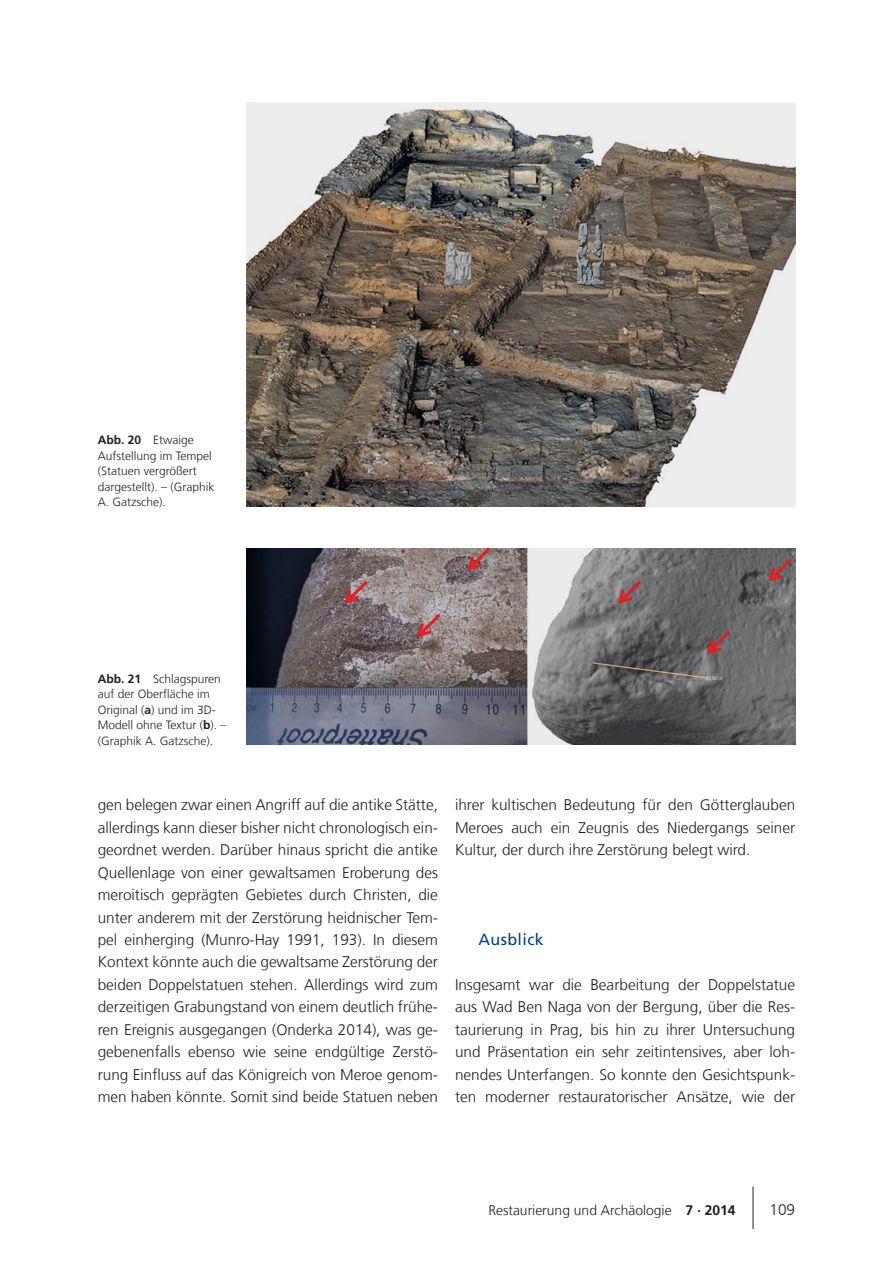
<style>
.page{position:relative;width:893px;height:1263px;background:#fff}
.page>*{position:absolute;margin:0;border:0;box-sizing:border-box;transform-origin:0 0}
.RA_Überschrift_1{font:16.2px "Frutiger LT Com";letter-spacing:.025em;color:#014181}
.RA_Text_10_25_Raster{font:300 15.3px/22.5px "Frutiger LT Com";color:#231f20;text-align:justify}
.t1{font:300 13.8px "Frutiger LT Com";color:#231f20}
.RA_BU{font:300 12px/15.5px "Frutiger LT Com";color:#231f20}
.s1{font-weight:700}
</style>
<div class="page">
<hr style="left:753px;top:1186px;width:1px;height:43px;background:#231f20">
<img style="left:247px;top:102px;width:548px;height:404px">
<img style="left:247px;top:549px;width:548px;height:195px">
<p class="RA_BU" style="left:98px;top:432px;width:118px"><span class="s1">Abb. 20</span> Etwaige<br>Aufstellung im Tempel (Statuen vergrößert dargestellt). – (Graphik<br>A. Gatzsche).</p>
<p class="RA_BU" style="left:98px;top:671px;width:130px"><span class="s1">Abb. 21</span> Schlagspuren auf der Oberfläche im<br>Original (<span class="s1">a</span>) und im 3D-<br>Modell ohne Textur (<span class="s1">b</span>). – (Graphik A. Gatzsche).</p>
<p class="RA_Text_10_25_Raster" style="left:98px;top:794px;width:342px">gen belegen zwar einen Angriff auf die antike Stätte, allerdings kann dieser bisher nicht chronologisch ein&shy;geordnet werden. Darüber hinaus spricht die antike Quellenlage von einer gewaltsamen Eroberung des meroitisch geprägten Gebietes durch Christen, die unter anderem mit der Zerstörung heidnischer Tem&shy;pel einherging (Munro-Hay 1991, 193). In diesem Kontext könnte auch die gewaltsame Zerstörung der beiden Doppelstatuen stehen. Allerdings wird zum derzeitigen Grabungstand von einem deutlich frühe&shy;ren Ereignis ausgegangen (Onderka 2014), was ge&shy;gebenenfalls ebenso wie seine endgültige Zerstö&shy;rung Einfluss auf das Königreich von Meroe genom&shy;men haben könnte. Somit sind beide Statuen neben</p>
<p class="RA_Text_10_25_Raster" style="left:455px;top:794px;width:342px">ihrer kultischen Bedeutung für den Götterglauben Meroes auch ein Zeugnis des Niedergangs seiner Kultur, der durch ihre Zerstörung belegt wird.</p>
<p class="RA_Überschrift_1" style="left:478px;top:930px;width:67px">Ausblick</p>
<p class="RA_Text_10_25_Raster" style="left:455px;top:973px;width:342px">Insgesamt war die Bearbeitung der Doppelstatue aus Wad Ben Naga von der Bergung, über die Res&shy;taurierung in Prag, bis hin zu ihrer Untersuchung und Präsentation ein sehr zeitintensives, aber loh&shy;nendes Unterfangen. So konnte den Gesichtspunk&shy;ten moderner restauratorischer Ansätze, wie der</p>
<p class="t1" style="left:488px;top:1202px;width:249px">Restaurierung und Archäologie <span class="s1">7 · 2014</span></p>
<p class="RA_Text_10_25_Raster" style="left:769px;top:1198px;width:27px">109</p>
</div>
